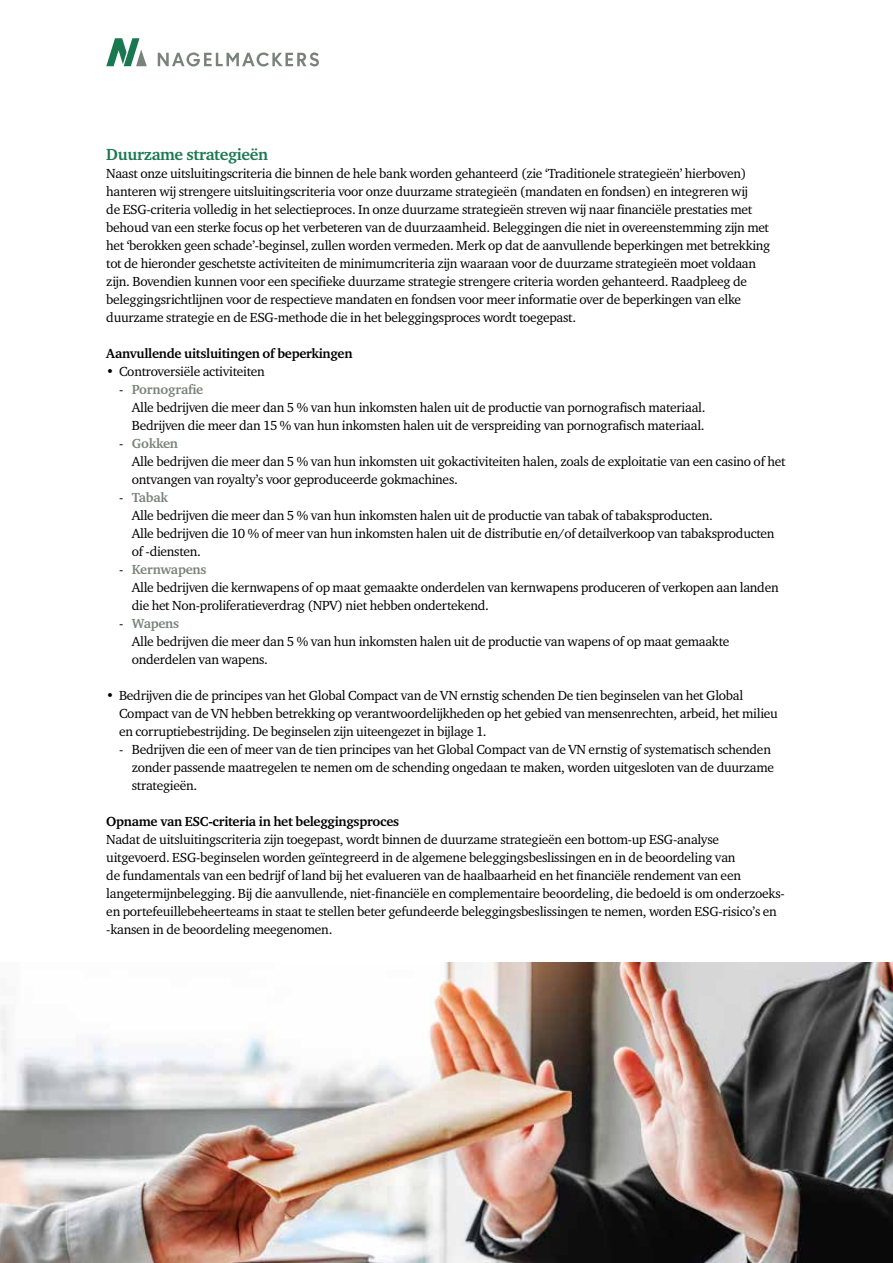
<style>
.page{position:relative;width:893px;height:1263px;background:#fff}
.page>*{position:absolute;margin:0;border:0;box-sizing:border-box;transform-origin:0 0}
.t1{font:700 16.5px "Charter ITC";letter-spacing:-.02em;color:#1a7851}
.t2{font:13.5px/18px "Charter ITC";letter-spacing:-.02em;color:#000}
.t3{font:700 13.5px "Charter ITC";letter-spacing:-.02em;color:#000}
.s1{font-weight:700;color:#79837c}
</style>
<div class="page">
<svg style="left:106px;top:38px;width:41px;height:28px"></svg>
<svg style="left:158px;top:52px;width:161px;height:14px"></svg>
<img style="left:0;top:963px;width:893px;height:300px">
<p class="t1" style="left:106px;top:145px;width:163px">Duurzame strategieën</p>
<p class="t2" style="left:106px;top:164px;width:666px">Naast onze uitsluitingscriteria die binnen de hele bank worden gehanteerd (zie ‘Traditionele strategieën’ hierboven) hanteren wij strengere uitsluitingscriteria voor onze duurzame strategieën (mandaten en fondsen) en integreren wij<br>de ESG-criteria volledig in het selectieproces. In onze duurzame strategieën streven wij naar financiële prestaties met behoud van een sterke focus op het verbeteren van de duurzaamheid. Beleggingen die niet in overeenstemming zijn met het ‘berokken geen schade’-beginsel, zullen worden vermeden. Merk op dat de aanvullende beperkingen met betrekking tot de hieronder geschetste activiteiten de minimumcriteria zijn waaraan voor de duurzame strategieën moet voldaan zijn. Bovendien kunnen voor een specifieke duurzame strategie strengere criteria worden gehanteerd. Raadpleeg de beleggingsrichtlijnen voor de respectieve mandaten en fondsen voor meer informatie over de beperkingen van elke duurzame strategie en de ESG-methode die in het beleggingsproces wordt toegepast.</p>
<p class="t3" style="left:106px;top:345px;width:248px">Aanvullende uitsluitingen of beperkingen</p>
<p class="t2" style="left:106px;top:362px;width:160px">• Controversiële activiteiten</p>
<p class="t2" style="left:132px;top:380px;width:575px;text-indent:-13px">- <span class="s1">Pornografie<br></span>Alle bedrijven die meer dan 5 % van hun inkomsten halen uit de productie van pornografisch materiaal.<br>Bedrijven die meer dan 15 % van hun inkomsten halen uit de verspreiding van pornografisch materiaal.</p>
<p class="t2" style="left:132px;top:434px;width:655px;text-indent:-13px">- <span class="s1">Gokken<br></span>Alle bedrijven die meer dan 5 % van hun inkomsten uit gokactiviteiten halen, zoals de exploitatie van een casino of het ontvangen van royalty’s voor geproduceerde gokmachines.</p>
<p class="t2" style="left:132px;top:488px;width:644px;text-indent:-13px">- <span class="s1">Tabak<br></span>Alle bedrijven die meer dan 5 % van hun inkomsten halen uit de productie van tabak of tabaksproducten.<br>Alle bedrijven die 10 % of meer van hun inkomsten halen uit de distributie en/of detailverkoop van tabaksproducten of -diensten.</p>
<p class="t2" style="left:132px;top:560px;width:648px;text-indent:-13px">- <span class="s1">Kernwapens<br></span>Alle bedrijven die kernwapens of op maat gemaakte onderdelen van kernwapens produceren of verkopen aan landen die het Non-proliferatieverdrag (NPV) niet hebben ondertekend.</p>
<p class="t2" style="left:132px;top:614px;width:599px;text-indent:-13px">- <span class="s1">Wapens<br></span>Alle bedrijven die meer dan 5 % van hun inkomsten halen uit de productie van wapens of op maat gemaakte onderdelen van wapens.</p>
<p class="t2" style="left:119px;top:686px;width:660px;text-indent:-13px">• Bedrijven die de principes van het Global Compact van de VN ernstig schenden De tien beginselen van het Global<br>Compact van de VN hebben betrekking op verantwoordelijkheden op het gebied van mensenrechten, arbeid, het milieu en corruptiebestrijding. De beginselen zijn uiteengezet in bijlage 1.</p>
<p class="t2" style="left:132px;top:740px;width:644px;text-indent:-13px">- Bedrijven die een of meer van de tien principes van het Global Compact van de VN ernstig of systematisch schenden zonder passende maatregelen te nemen om de schending ongedaan te maken, worden uitgesloten van de duurzame strategieën.</p>
<p class="t3" style="left:106px;top:813px;width:294px">Opname van ESC-criteria in het beleggingsproces</p>
<p class="t2" style="left:106px;top:830px;width:680px">Nadat de uitsluitingscriteria zijn toegepast, wordt binnen de duurzame strategieën een bottom-up ESG-analyse uitgevoerd. ESG-beginselen worden geïntegreerd in de algemene beleggingsbeslissingen en in de beoordeling van<br>de fundamentals van een bedrijf of land bij het evalueren van de haalbaarheid en het financiële rendement van een langetermijnbelegging. Bij die aanvullende, niet-financiële en complementaire beoordeling, die bedoeld is om onderzoeks&shy;en portefeuillebeheerteams in staat te stellen beter gefundeerde beleggingsbeslissingen te nemen, worden ESG-risico’s en -kansen in de beoordeling meegenomen.</p>
</div>
